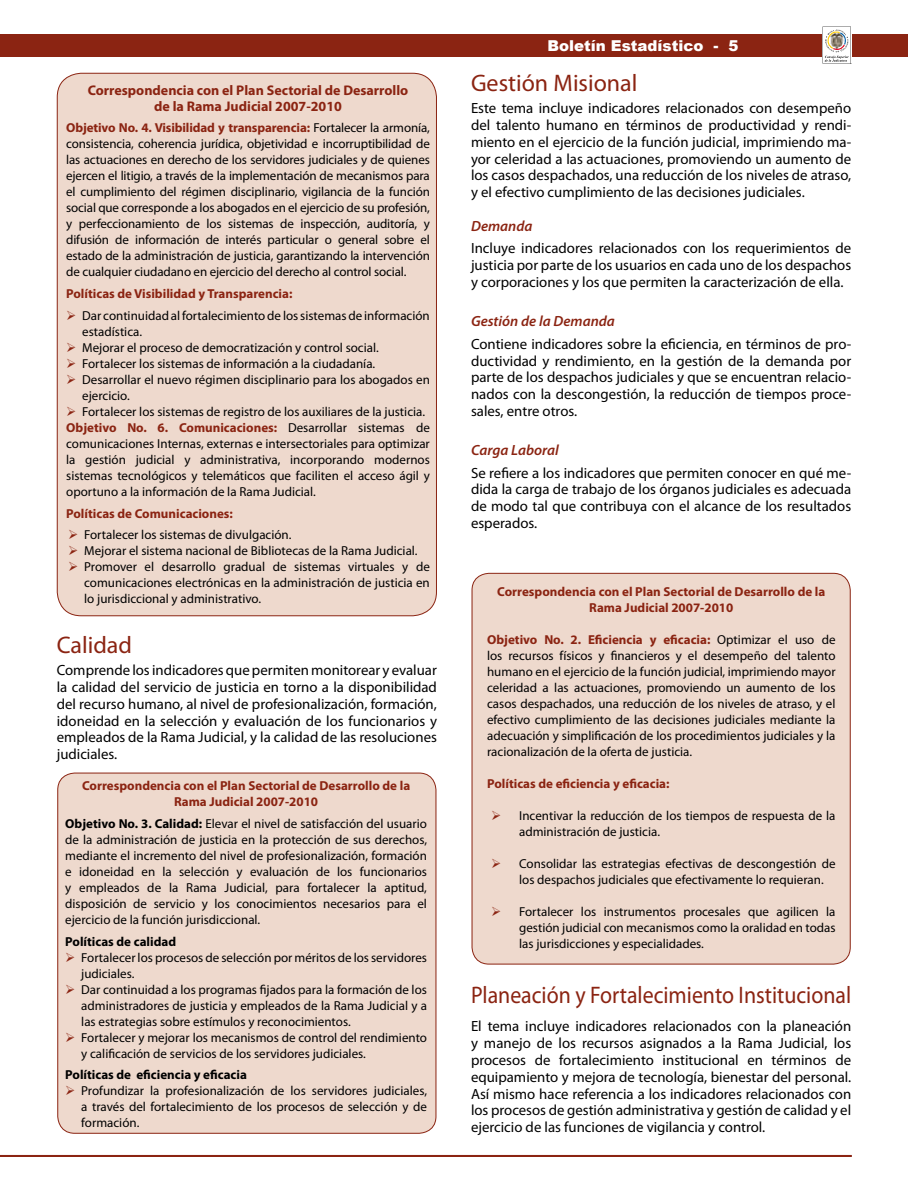
<style>
.page{position:relative;width:908px;height:1191px;background:#fff}
.page>*{position:absolute;margin:0;border:0;box-sizing:border-box;transform-origin:0 0}
.t1{font:24px "Myriad Pro";color:#8b2412;scale:.91 1}
.t2{font:24px "Myriad Pro";color:#8b2412}
.t3{font:900 15px "Arial";color:#fff}
.t4{font:14.8px/16.8px "Myriad Pro";color:#000;text-align:justify}
.t5{font:italic 600 14.8px "Myriad Pro";color:#8b2412}
.t6{font:700 14px/16px "Myriad Pro";color:#8b2412;text-align:center}
.t7{font:13px/16px "Myriad Pro";color:#000;text-align:justify}
.t8{font:700 13px/16px "Myriad Pro";color:#8b2412;text-align:center}
.t9{font:700 13px "Myriad Pro";color:#000}
.s1{font-weight:700;color:#8b2412}
.s2{color:#8b2412}
.s3{font-weight:700}
</style>
<div class="page">
<hr style="left:0;top:1155px;width:851px;height:2px;background:#8b2412">
<div style="left:0;top:34px;width:907px;height:23px;background:#8b2412"></div>
<svg style="left:822px;top:26px;width:29px;height:38px"></svg>
<svg style="left:822px;top:27px;width:28px;height:37px"></svg>
<div style="left:57px;top:73px;width:379px;height:543px;background:#eed9cd;border-radius:24px"></div>
<div style="left:58px;top:773px;width:378px;height:360px;background:#eed9cd;border-radius:17px"></div>
<div style="left:57px;top:772px;width:379px;height:361px;border:1px solid #8b2412;border-radius:17px"></div>
<div style="left:472px;top:573px;width:377px;height:391px;background:#eed9cd;border-radius:17px"></div>
<p class="t6" style="left:88px;top:81px;width:322px">Correspondencia con el Plan Sectorial de Desarrollo de la Rama Judicial 2007-2010</p>
<p class="t7" style="left:66px;top:120px;width:365px"><span class="s1">Objetivo No. 4. Visibilidad y transparencia:</span> Fortalecer la armonía, consistencia, coherencia jurídica, objetividad e incorruptibilidad de las actuaciones en derecho de los servidores judiciales y de quienes ejercen el litigio, a través de la implementación de mecanismos para el cumplimiento del régimen disciplinario, vigilancia de la función social que corresponde a los abogados en el ejercicio de su profesión, y perfeccionamiento de los sistemas de inspección, auditoría, y difusión de información de interés particular o general sobre el estado de la administración de justicia, garantizando la intervención de cualquier ciudadano en ejercicio del derecho al control social.</p>
<p class="t8" style="left:66px;top:285px;width:228px">Políticas de Visibilidad y Transparencia:</p>
<p class="t7" style="left:82px;top:307px;width:349px;text-indent:-16px"><span class="s2">➢</span> Dar continuidad al fortalecimiento de los sistemas de información estadística.</p>
<p class="t7" style="left:66px;top:339px;width:314px"><span class="s2">➢</span> Mejorar el proceso de democratización y control social.</p>
<p class="t7" style="left:66px;top:355px;width:310px"><span class="s2">➢</span> Fortalecer los sistemas de información a la ciudadanía.</p>
<p class="t7" style="left:82px;top:371px;width:349px;text-indent:-16px"><span class="s2">➢</span> Desarrollar el nuevo régimen disciplinario para los abogados en ejercicio.</p>
<p class="t7" style="left:66px;top:403px;width:365px;text-align:left"><span class="s2">➢</span> Fortalecer los sistemas de registro de los auxiliares de la justicia.<br><span class="s1">Objetivo No. 6. Comunicaciones:</span> Desarrollar sistemas de comunicaciones Internas, externas e intersectoriales para optimizar la gestión judicial y administrativa, incorporando modernos sistemas tecnológicos y telemáticos que faciliten el acceso ágil y oportuno a la información de la Rama Judicial.</p>
<p class="t8" style="left:66px;top:505px;width:168px">Políticas de Comunicaciones:</p>
<p class="t7" style="left:68px;top:526px;width:225px"><span class="s2">➢</span> Fortalecer los sistemas de divulgación.</p>
<p class="t7" style="left:68px;top:542px;width:351px"><span class="s2">➢</span> Mejorar el sistema nacional de Bibliotecas de la Rama Judicial.</p>
<p class="t7" style="left:84px;top:558px;width:347px;text-indent:-16px"><span class="s2">➢</span> Promover el desarrollo gradual de sistemas virtuales y de comunicaciones electrónicas en la administración de justicia en lo jurisdiccional y administrativo.</p>
<h1 class="t2" style="left:57px;top:630px;width:77px">Calidad</h1>
<p class="t4" style="left:57px;top:661px;width:381px">Comprende los indicadores que permiten monitorear y evaluar la calidad del servicio de justicia en torno a la disponibilidad del recurso humano, al nivel de profesionalización, formación, idoneidad en la selección y evaluación de los funcionarios y empleados de la Rama Judicial, y la calidad de las resoluciones judiciales.</p>
<p class="t8" style="left:82px;top:777px;width:329px">Correspondencia con el Plan Sectorial de Desarrollo de la<br>Rama Judicial 2007-2010</p>
<p class="t7" style="left:65px;top:815px;width:363px"><span class="s3">Objetivo No. 3. Calidad:</span> Elevar el nivel de satisfacción del usuario de la administración de justicia en la protección de sus derechos, mediante el incremento del nivel de profesionalización, formación e idoneidad en la selección y evaluación de los funcionarios y empleados de la Rama Judicial, para fortalecer la aptitud, disposición de servicio y los conocimientos necesarios para el ejercicio de la función jurisdiccional.</p>
<p class="t9" style="left:65px;top:932px;width:112px">Políticas de calidad</p>
<p class="t7" style="left:81px;top:949px;width:347px;text-indent:-16px"><span class="s2">➢</span> Fortalecer los procesos de selección por méritos de los servidores judiciales.</p>
<p class="t7" style="left:81px;top:981px;width:347px;text-indent:-16px"><span class="s2">➢</span> Dar continuidad a los programas fijados para la formación de los administradores de justicia y empleados de la Rama Judicial y a las estrategias sobre estímulos y reconocimientos.</p>
<p class="t7" style="left:81px;top:1029px;width:347px;text-indent:-16px"><span class="s2">➢</span> Fortalecer y mejorar los mecanismos de control del rendimiento y calificación de servicios de los servidores judiciales.</p>
<p class="t9" style="left:65px;top:1066px;width:183px">Políticas de eficiencia y eficacia</p>
<p class="t7" style="left:81px;top:1082px;width:347px;text-indent:-16px"><span class="s2">➢</span> Profundizar la profesionalización de los servidores judiciales, a través del fortalecimiento de los procesos de selección y de formación.</p>
<p class="t3" style="left:547px;top:35px;width:192px">Boletín Estadístico - 5</p>
<h1 class="t2" style="left:471px;top:68px;width:168px">Gestión Misional</h1>
<p class="t4" style="left:471px;top:100px;width:381px">Este tema incluye indicadores relacionados con desempeño del talento humano en términos de productividad y rendi&shy;miento en el ejercicio de la función judicial, imprimiendo ma&shy;yor celeridad a las actuaciones, promoviendo un aumento de los casos despachados, una reducción de los niveles de atraso, y el efectivo cumplimiento de las decisiones judiciales.</p>
<p class="t5" style="left:471px;top:216px;width:63px">Demanda</p>
<p class="t4" style="left:471px;top:240px;width:381px">Incluye indicadores relacionados con los requerimientos de justicia por parte de los usuarios en cada uno de los despachos y corporaciones y los que permiten la caracterización de ella.</p>
<p class="t5" style="left:471px;top:312px;width:145px">Gestión de la Demanda</p>
<p class="t4" style="left:471px;top:335px;width:381px">Contiene indicadores sobre la eficiencia, en términos de pro&shy;ductividad y rendimiento, en la gestión de la demanda por parte de los despachos judiciales y que se encuentran relacio&shy;nados con la descongestión, la reducción de tiempos proce&shy;sales, entre otros.</p>
<p class="t5" style="left:471px;top:441px;width:89px">Carga Laboral</p>
<p class="t4" style="left:471px;top:464px;width:381px">Se refiere a los indicadores que permiten conocer en qué me&shy;dida la carga de trabajo de los órganos judiciales es adecuada de modo tal que contribuya con el alcance de los resultados esperados.</p>
<p class="t8" style="left:497px;top:583px;width:329px">Correspondencia con el Plan Sectorial de Desarrollo de la<br>Rama Judicial 2007-2010</p>
<p class="t7" style="left:487px;top:631px;width:350px"><span class="s1">Objetivo No. 2. Eficiencia y eficacia:</span> Optimizar el uso de los recursos físicos y financieros y el desempeño del talento humano en el ejercicio de la función judicial, imprimiendo mayor celeridad a las actuaciones, promoviendo un aumento de los casos despachados, una reducción de los niveles de atraso, y el efectivo cumplimiento de las decisiones judiciales mediante la adecuación y simplificación de los procedimientos judiciales y la racionalización de la oferta de justicia.</p>
<p class="t8" style="left:487px;top:775px;width:184px">Políticas de eficiencia y eficacia:</p>
<p class="t7" style="left:519px;top:807px;width:318px;text-indent:-28px"><span class="s2">➢</span> Incentivar la reducción de los tiempos de respuesta de la administración de justicia.</p>
<p class="t7" style="left:519px;top:855px;width:318px;text-indent:-28px"><span class="s2">➢</span> Consolidar las estrategias efectivas de descongestión de los despachos judiciales que efectivamente lo requieran.</p>
<p class="t7" style="left:519px;top:903px;width:318px;text-indent:-28px"><span class="s2">➢</span> Fortalecer los instrumentos procesales que agilicen la gestión judicial con mecanismos como la oralidad en todas las jurisdicciones y especialidades.</p>
<h1 class="t1" style="left:471px;top:980px;width:419px">Planeación y Fortalecimiento Institucional</h1>
<p class="t4" style="left:471px;top:1017px;width:381px">El tema incluye indicadores relacionados con la planeación y manejo de los recursos asignados a la Rama Judicial, los procesos de fortalecimiento institucional en términos de equipamiento y mejora de tecnología, bienestar del personal.<br>Así mismo hace referencia a los indicadores relacionados con los procesos de gestión administrativa y gestión de calidad y el ejercicio de las funciones de vigilancia y control.</p>
</div>
